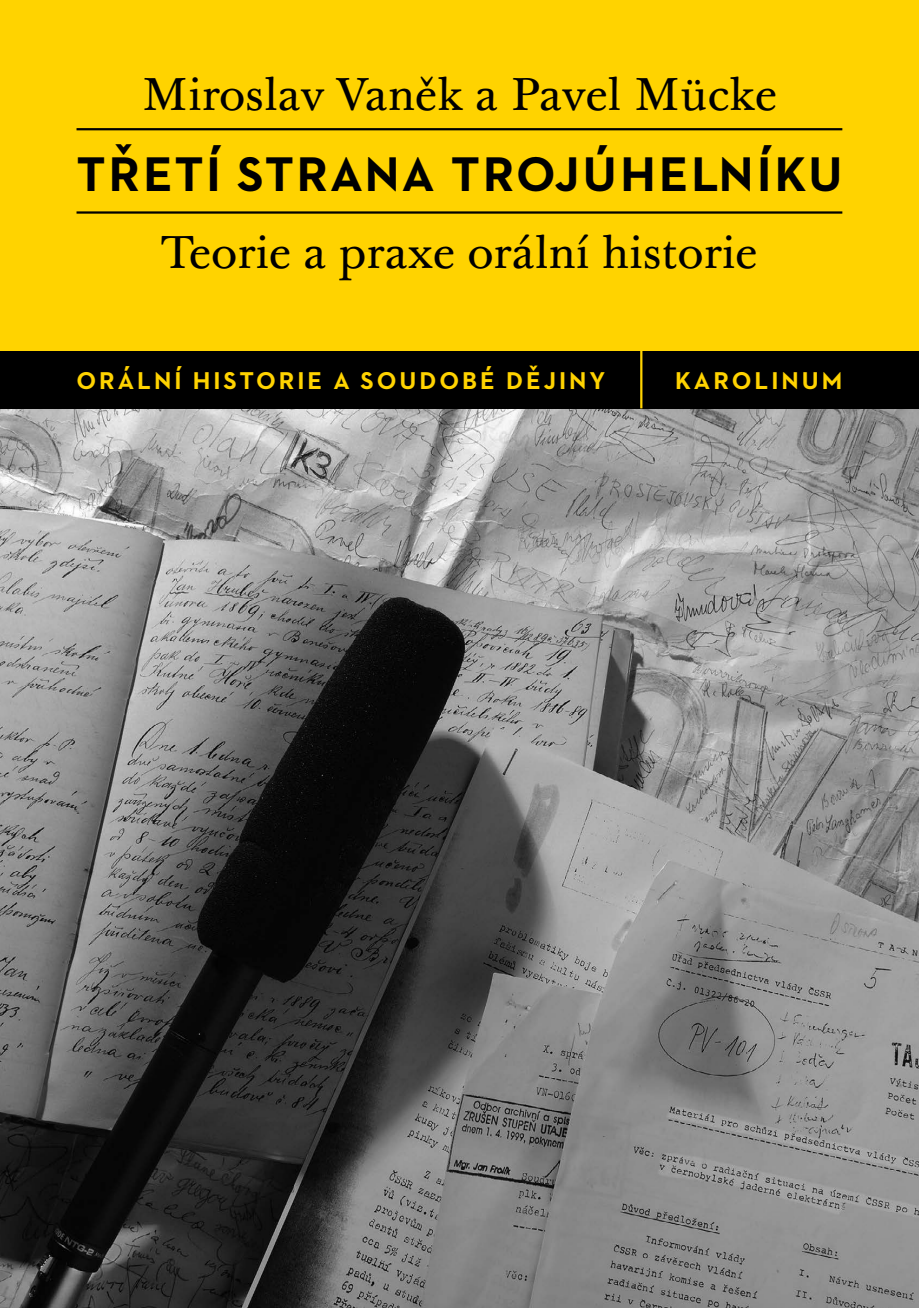
<style>
.page{position:relative;width:919px;height:1308px;background:#fff}
.page>*{position:absolute;margin:0;border:0;box-sizing:border-box;transform-origin:0 0}
.t1{font:700 49.5px "Neutraface 2 Text";letter-spacing:.06em;color:#000}
.t2{font:45px "Baskerville 10 Pro";color:#000}
.t3{font:700 24.75px "Neutraface 2 Text";letter-spacing:.12em;color:#ffd300}
</style>
<div class="page">
<div style="left:0;top:0;width:918px;height:536px;background:#ffd300"></div>
<img style="left:0;top:408px;width:918px;height:899px">
<hr style="left:76px;top:128px;width:766px;height:2px;background:#000">
<hr style="left:76px;top:211px;width:766px;height:3px;background:#000">
<div style="left:0;top:351px;width:918px;height:57px;background:#000"></div>
<hr style="left:640px;top:351px;width:2px;height:57px;background:#ffd300">
<p class="t2" style="left:142px;top:68px;width:636px">Miroslav Vaněk a Pavel Mücke</p>
<p class="t1" style="left:76px;top:143px;width:767px">TŘETÍ STRANA TROJÚHELNÍKU</p>
<p class="t2" style="left:162px;top:225px;width:597px">Teorie a praxe orální historie</p>
<p class="t3" style="left:76px;top:365px;width:530px">ORÁLNÍ HISTORIE A SOUDOBÉ DĚJINY</p>
<p class="t3" style="left:675px;top:365px;width:169px">KAROLINUM</p>
</div>
